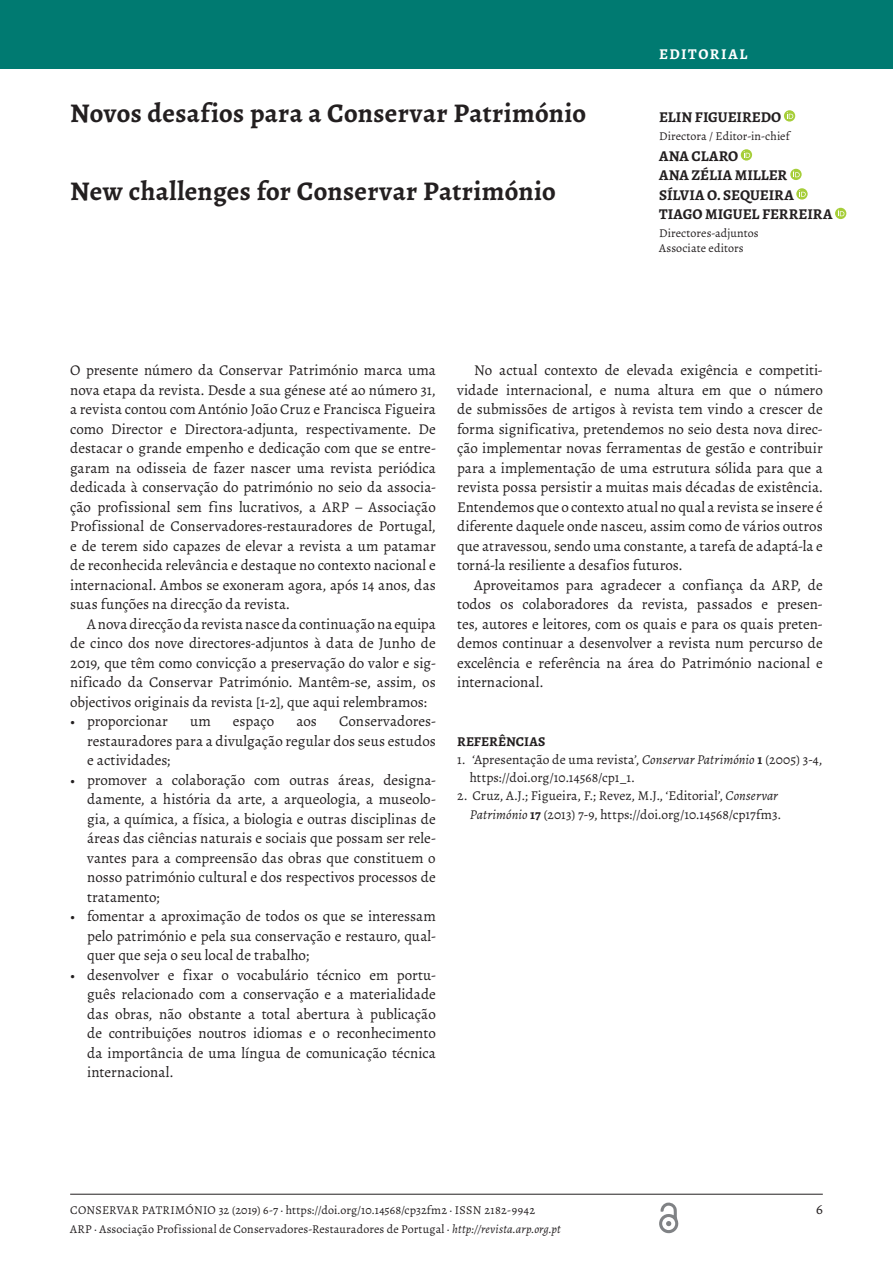
<style>
.page{position:relative;width:893px;height:1263px;background:#fff}
.page>*{position:absolute;margin:0;border:0;box-sizing:border-box;transform-origin:0 0}
.Titulos_artigos{font:700 27px "Alegreya";letter-spacing:.015em;color:#231f20}
.Paragrafos{font:15px/19.5px "Alegreya";color:#231f20;text-align:justify}
.Bullets{font:15px/19.5px "Alegreya";color:#231f20;text-align:justify}
.TEXTO{font:15px/19.5px "Alegreya";color:#231f20;text-align:justify}
.Paragrafos_copy{font:700 15px "Alegreya";color:#231f20}
.Primeiro_paragrafo{font:700 15px "Alegreya";letter-spacing:.11em;color:#fff}
.notas{font:700 15px "Alegreya";letter-spacing:.005em;color:#231f20}
.Bibliografias{font:13.5px/18px "Alegreya";letter-spacing:.005em;color:#231f20}
.TEXTO-2{font:700 13.5px "Alegreya";letter-spacing:.005em;color:#231f20}
.Notas_P_esq{font:12px "Alegreya";letter-spacing:.015em;color:#231f20}
.notas-2{font:12px/15px "Alegreya";letter-spacing:.005em;color:#231f20}
.s1{font-style:italic}
.s2{font-weight:700}
</style>
<div class="page">
<hr style="left:70px;top:1194px;width:753px;height:1px;background:#231f20">
<div style="left:0;top:0;width:893px;height:69px;background:#007a71"></div>
<svg style="left:784px;top:110px;width:11px;height:12px"></svg>
<svg style="left:787px;top:112px;width:7px;height:7px"></svg>
<svg style="left:741px;top:149px;width:11px;height:12px"></svg>
<svg style="left:744px;top:151px;width:7px;height:7px"></svg>
<svg style="left:790px;top:169px;width:12px;height:11px"></svg>
<svg style="left:793px;top:171px;width:7px;height:6px"></svg>
<svg style="left:796px;top:188px;width:12px;height:12px"></svg>
<svg style="left:799px;top:190px;width:7px;height:7px"></svg>
<svg style="left:835px;top:208px;width:11px;height:11px"></svg>
<svg style="left:838px;top:210px;width:7px;height:6px"></svg>
<svg style="left:659px;top:1202px;width:20px;height:32px"></svg>
<p class="Titulos_artigos" style="left:70px;top:95px;width:517px">Novos desafios para a Conservar Património</p>
<p class="Titulos_artigos" style="left:70px;top:173px;width:487px">New challenges for Conservar Património</p>
<p class="Primeiro_paragrafo" style="left:659px;top:44px;width:90px">EDITORIAL</p>
<p class="Paragrafos_copy" style="left:659px;top:107px;width:124px">ELIN FIGUEIREDO</p>
<p class="notas-2" style="left:659px;top:128px;width:132px">Directora / Editor-in-chief</p>
<p class="notas" style="left:659px;top:146px;width:81px">ANA CLARO</p>
<p class="Paragrafos_copy" style="left:659px;top:165px;width:130px">ANA ZÉLIA MILLER</p>
<p class="Paragrafos_copy" style="left:659px;top:185px;width:136px">SÍLVIA O. SEQUEIRA</p>
<p class="Paragrafos_copy" style="left:659px;top:204px;width:175px">TIAGO MIGUEL FERREIRA</p>
<p class="notas-2" style="left:659px;top:226px;width:101px">Directores-adjuntos<br>Associate editors</p>
<p class="TEXTO" style="left:70px;top:360px;width:367px">O presente número da Conservar Património marca uma nova etapa da revista. Desde a sua génese até ao número 31, a revista contou com António João Cruz e Francisca Figueira como Director e Directora-adjunta, respectivamente. De destacar o grande empenho e dedicação com que se entre&shy;garam na odisseia de fazer nascer uma revista periódica dedicada à conservação do património no seio da associa&shy;ção profissional sem fins lucrativos, a ARP – Associação Profissional de Conservadores-restauradores de Portugal, e de terem sido capazes de elevar a revista a um patamar de reconhecida relevância e destaque no contexto nacional e internacional. Ambos se exoneram agora, após 14 anos, das suas funções na direcção da revista.</p>
<p class="Paragrafos" style="left:70px;top:614px;width:367px;text-indent:17px">A nova direcção da revista nasce da continuação na equipa de cinco dos nove directores-adjuntos à data de Junho de 2019, que têm como convicção a preservação do valor e sig&shy;nificado da Conservar Património. Mantêm-se, assim, os objectivos originais da revista [1-2], que aqui relembramos:</p>
<p class="Bullets" style="left:70px;top:711px;width:99px">• proporcionar</p>
<p class="Bullets" style="left:190px;top:711px;width:22px">um</p>
<p class="Bullets" style="left:233px;top:711px;width:43px">espaço</p>
<p class="Bullets" style="left:296px;top:711px;width:22px">aos</p>
<p class="Bullets" style="left:87px;top:711px;width:350px;text-indent:252px">Conservadores&shy;restauradores para a divulgação regular dos seus estudos e actividades;</p>
<p class="Bullets" style="left:87px;top:770px;width:350px;text-indent:-17px">• promover a colaboração com outras áreas, designa&shy;damente, a história da arte, a arqueologia, a museolo&shy;gia, a química, a física, a biologia e outras disciplinas de áreas das ciências naturais e sociais que possam ser rele&shy;vantes para a compreensão das obras que constituem o nosso património cultural e dos respectivos processos de tratamento;</p>
<p class="Bullets" style="left:87px;top:906px;width:350px;text-indent:-17px">• fomentar a aproximação de todos os que se interessam pelo património e pela sua conservação e restauro, qual&shy;quer que seja o seu local de trabalho;</p>
<p class="Bullets" style="left:87px;top:965px;width:350px;text-indent:-17px">• desenvolver e fixar o vocabulário técnico em portu&shy;guês relacionado com a conservação e a materialidade das obras, não obstante a total abertura à publicação de contribuições noutros idiomas e o reconhecimento da importância de uma língua de comunicação técnica internacional.</p>
<p class="Paragrafos" style="left:457px;top:360px;width:367px;text-indent:17px">No actual contexto de elevada exigência e competiti&shy;vidade internacional, e numa altura em que o número de submissões de artigos à revista tem vindo a crescer de forma significativa, pretendemos no seio desta nova direc&shy;ção implementar novas ferramentas de gestão e contribuir para a implementação de uma estrutura sólida para que a revista possa persistir a muitas mais décadas de existência.<br>Entendemos que o contexto atual no qual a revista se insere é diferente daquele onde nasceu, assim como de vários outros que atravessou, sendo uma constante, a tarefa de adaptá-la e torná-la resiliente a desafios futuros.</p>
<p class="Paragrafos" style="left:457px;top:575px;width:367px;text-indent:17px">Aproveitamos para agradecer a confiança da ARP, de todos os colaboradores da revista, passados e presen&shy;tes, autores e leitores, com os quais e para os quais preten&shy;demos continuar a desenvolver a revista num percurso de excelência e referência na área do Património nacional e internacional.</p>
<p class="TEXTO-2" style="left:457px;top:732px;width:90px">REFERÊNCIAS</p>
<p class="Bibliografias" style="left:470px;top:750px;width:354px;text-indent:-13px">1. ‘Apresentação de uma revista’, <span class="s1">Conservar Património</span> <span class="s2">1</span> (2005) 3-4, https://doi.org/10.14568/cp1_1.</p>
<p class="Bibliografias" style="left:457px;top:785px;width:326px;line-height:19.5px;text-align:right">2. Cruz, A.J.; Figueira, F.; Revez, M.J., ‘Editorial’, <span class="s1">Conservar<br>Património</span> <span class="s2">17</span> (2013) 7-9, https://doi.org/10.14568/cp17fm3.</p>
<p class="Notas_P_esq" style="left:70px;top:1202px;width:466px">CONSERVAR PATRIMÓNIO 32 (2019) 6-7 · https://doi.org/10.14568/cp32fm2 · ISSN 2182-9942</p>
<p class="Paragrafos" style="left:816px;top:1199px;width:8px">6</p>
<p class="Notas_P_esq" style="left:70px;top:1222px;width:492px">ARP · Associação Profissional de Conservadores-Restauradores de Portugal · <span class="s1">http://revista.arp.org.pt</span></p>
</div>
